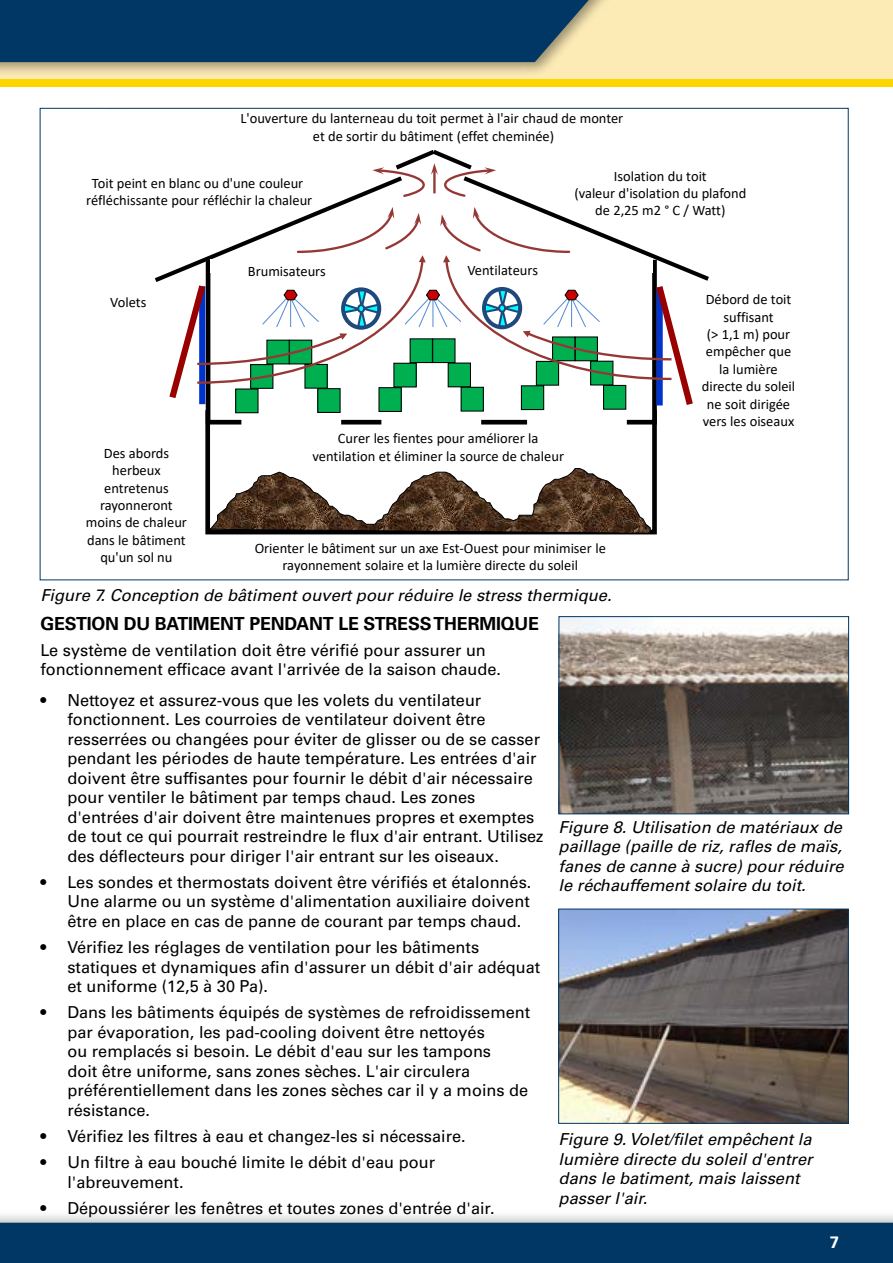
<style>
.page{position:relative;width:893px;height:1263px;background:#fff}
.page>*{position:absolute;margin:0;border:0;box-sizing:border-box;transform-origin:0 0}
.t1{font:700 18px "Univers LT Std";letter-spacing:-.01em;color:#000}
.t2{font:16.5px/19.5px "Univers LT Std";color:#000}
.t3{font:italic 16.5px/19.5px "Univers LT Std";color:#000}
.t4{font:700 16.5px "Univers LT Std";color:#fff}
.t5{font:14.4px/17.4px "Calibri";color:#000;text-align:center}
</style>
<div class="page">
<div style="left:0;top:1209px;width:893px;height:54px;background:#000;opacity:.4"></div>
<div style="left:0;top:1223px;width:893px;height:40px;background:#003764"></div>
<div style="left:0;top:0;width:893px;height:84px;background:#fdebb6"></div>
<div style="left:0;top:79px;width:893px;height:8px;background:#fdd600"></div>
<div style="left:0;top:0;width:614px;height:77px;background:#000;opacity:.4"></div>
<div style="left:0;top:0;width:600px;height:62px;background:#003764"></div>
<div style="left:205px;top:410px;width:452px;height:124px;border:5px solid #000"></div>
<div style="left:208px;top:262px;width:446px;height:160px;background:#fff"></div>
<svg style="left:209px;top:467px;width:442px;height:67px"></svg>
<div style="left:235px;top:388px;width:24px;height:25px;border:1px solid #000"></div>
<div style="left:317px;top:388px;width:24px;height:25px;border:1px solid #000"></div>
<svg style="left:154px;top:150px;width:555px;height:262px"></svg>
<img style="left:560px;top:911px;width:287px;height:211px">
<div style="left:558px;top:909px;width:291px;height:215px;border:1px solid #003764"></div>
<img style="left:561px;top:618px;width:286px;height:194px">
<div style="left:559px;top:616px;width:290px;height:198px;border:1px solid #003764"></div>
<p class="t5" style="left:240px;top:110px;width:384px">L'ouverture du lanterneau du toit permet à l'air chaud de monter et de sortir du bâtiment (effet cheminée)</p>
<p class="t5" style="left:86px;top:174px;width:228px">Toit peint en blanc ou d'une couleur réfléchissante pour réfléchir la chaleur</p>
<p class="t5" style="left:574px;top:167px;width:174px">Isolation du toit<br>(valeur d'isolation du plafond de 2,25 m2 ° C / Watt)</p>
<p class="t5" style="left:110px;top:293px;width:38px">Volets</p>
<p class="t5" style="left:86px;top:444px;width:102px">Des abords herbeux entretenus rayonneront moins de chaleur dans le bâtiment qu'un sol nu</p>
<p class="t5" style="left:248px;top:262px;width:79px">Brumisateurs</p>
<p class="t5" style="left:467px;top:261px;width:72px">Ventilateurs</p>
<p class="t5" style="left:312px;top:429px;width:253px">Curer les fientes pour améliorer la ventilation et éliminer la source de chaleur</p>
<p class="t5" style="left:255px;top:539px;width:353px">Orienter le bâtiment sur un axe Est-Ouest pour minimiser le rayonnement solaire et la lumière directe du soleil</p>
<p class="t3" style="left:40px;top:586px;width:573px">Figure 7. Conception de bâtiment ouvert pour réduire le stress thermique.</p>
<p class="t5" style="left:702px;top:290px;width:95px">Débord de toit suffisant<br>(&gt; 1,1 m) pour empêcher que la lumière directe du soleil ne soit dirigée vers les oiseaux</p>
<p class="t1" style="left:40px;top:613px;width:500px">GESTION DU BATIMENT PENDANT LE STRESS THERMIQUE</p>
<p class="t2" style="left:40px;top:640px;width:462px">Le système de ventilation doit être vérifié pour assurer un fonctionnement efficace avant l'arrivée de la saison chaude.</p>
<p class="t2" style="left:67px;top:690px;width:478px;text-indent:-27px">• Nettoyez et assurez-vous que les volets du ventilateur fonctionnent. Les courroies de ventilateur doivent être resserrées ou changées pour éviter de glisser ou de se casser pendant les périodes de haute température. Les entrées d'air doivent être suffisantes pour fournir le débit d'air nécessaire pour ventiler le bâtiment par temps chaud. Les zones d'entrées d'air doivent être maintenues propres et exemptes de tout ce qui pourrait restreindre le flux d'air entrant. Utilisez des déflecteurs pour diriger l'air entrant sur les oiseaux.</p>
<p class="t2" style="left:67px;top:872px;width:465px;text-align:justify;text-indent:-27px">• Les sondes et thermostats doivent être vérifiés et étalonnés.<br>Une alarme ou un système d'alimentation auxiliaire doivent être en place en cas de panne de courant par temps chaud.</p>
<p class="t2" style="left:67px;top:938px;width:474px;text-indent:-27px">• Vérifiez les réglages de ventilation pour les bâtiments statiques et dynamiques afin d'assurer un débit d'air adéquat et uniforme (12,5 à 30 Pa).</p>
<p class="t2" style="left:67px;top:1003px;width:464px;text-indent:-27px">• Dans les bâtiments équipés de systèmes de refroidissement par évaporation, les pad-cooling doivent être nettoyés<br>ou remplacés si besoin. Le débit d'eau sur les tampons<br>doit être uniforme, sans zones sèches. L'air circulera préférentiellement dans les zones sèches car il y a moins de résistance.</p>
<p class="t2" style="left:40px;top:1127px;width:427px">• Vérifiez les filtres à eau et changez-les si nécessaire.</p>
<p class="t2" style="left:67px;top:1153px;width:369px;text-indent:-27px">• Un filtre à eau bouché limite le débit d'eau pour l'abreuvement.</p>
<p class="t2" style="left:40px;top:1199px;width:456px">• Dépoussiérer les fenêtres et toutes zones d'entrée d'air.</p>
<p class="t3" style="left:559px;top:817px;width:287px;text-align:justify">Figure 8. Utilisation de matériaux de paillage (paille de riz, rafles de maïs, fanes de canne à sucre) pour réduire le réchauffement solaire du toit.</p>
<p class="t3" style="left:559px;top:1130px;width:255px">Figure 9. Volet/filet empêchent la lumière directe du soleil d'entrer dans le batiment, mais laissent passer l'air.</p>
<p class="t4" style="left:830px;top:1232px;width:11px">7</p>
</div>
